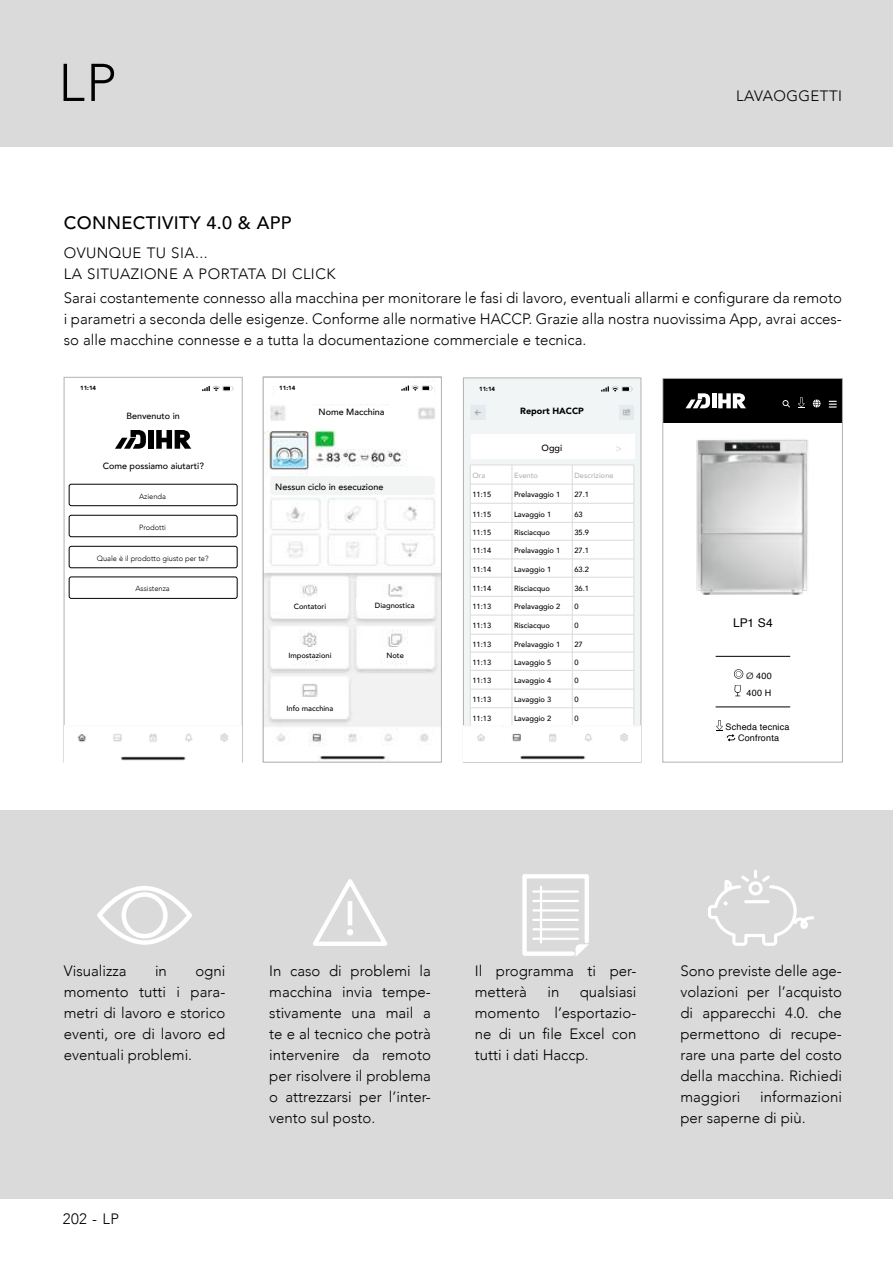
<style>
.page{position:relative;width:893px;height:1263px;background:#fff}
.page>*{position:absolute;margin:0;border:0;box-sizing:border-box;transform-origin:0 0}
.t1{font:300 52.5px "Avenir";color:#000}
.t2{font:500 18px "Avenir";letter-spacing:.02em;color:#000}
.t3{font:300 15px/21px "Avenir";color:#000;text-align:justify}
.t4{font:300 15px/21px "Avenir";letter-spacing:.03em;color:#000}
.t5{font:12px "Helvetica";color:#000}
.t6{font:300 10.5px "Avenir";color:#c6c6c6}
.t7{font:500 9px "Avenir";color:#000}
.t8{font:9px/17.7px "Helvetica";letter-spacing:.025em;color:#000}
.t9{font:900 9px "Avenir";color:#000}
.t10{font:500 7.5px "Avenir";color:#000}
.t11{font:300 7.5px "Avenir";color:#000}
.t12{font:500 7.5px "Avenir";color:#b3b2b2}
.t13{font:900 6px "Avenir";color:#000}
.s1{font-family:"Avenir"}
</style>
<div class="page">
<div style="left:0;top:0;width:893px;height:147px;background:#dadada"></div>
<div style="left:0;top:810px;width:893px;height:389px;background:#dadada"></div>
<div style="left:663px;top:379px;width:179px;height:44px;background:#000"></div>
<hr style="left:712px;top:393px;width:4px;height:15px;background:#fff">
<svg style="left:718px;top:393px;width:28px;height:15px"></svg>
<svg style="left:685px;top:393px;width:25px;height:15px"></svg>
<svg style="left:782px;top:400px;width:8px;height:7px"></svg>
<svg style="left:798px;top:397px;width:7px;height:11px"></svg>
<svg style="left:813px;top:399px;width:8px;height:9px"></svg>
<svg style="left:829px;top:401px;width:8px;height:7px"></svg>
<img style="left:696px;top:439px;width:112px;height:155px">
<hr style="left:716px;top:656px;width:74px;height:1px;background:#000">
<svg style="left:734px;top:669px;width:9px;height:10px"></svg>
<svg style="left:734px;top:685px;width:7px;height:11px"></svg>
<hr style="left:716px;top:707px;width:74px;height:1px;background:#000">
<svg style="left:716px;top:720px;width:19px;height:21px"></svg>
<div style="left:662px;top:378px;width:181px;height:384px;border:1px solid #b3b2b2"></div>
<svg style="left:63px;top:377px;width:180px;height:386px"></svg>
<div style="left:148px;top:430px;width:6px;height:19px;background:#000"></div>
<svg style="left:156px;top:430px;width:35px;height:19px"></svg>
<svg style="left:115px;top:430px;width:31px;height:19px"></svg>
<div style="left:69px;top:484px;width:168px;height:22px;border:1px solid #000;border-radius:2px"></div>
<div style="left:69px;top:515px;width:168px;height:22px;border:1px solid #000;border-radius:2px"></div>
<div style="left:69px;top:546px;width:168px;height:22px;border:1px solid #000;border-radius:2px"></div>
<div style="left:69px;top:577px;width:168px;height:22px;border:1px solid #000;border-radius:2px"></div>
<img style="left:64px;top:726px;width:178px;height:36px">
<svg style="left:202px;top:386px;width:32px;height:5px"></svg>
<svg style="left:263px;top:377px;width:179px;height:386px"></svg>
<div style="left:287px;top:406px;width:129px;height:15px;background:#fff"></div>
<div style="left:275px;top:379px;width:25px;height:15px;background:#fff"></div>
<div style="left:271px;top:476px;width:163px;height:19px;background:#f1f4f3;border-radius:2px"></div>
<div style="left:399px;top:382px;width:35px;height:15px;background:#fff"></div>
<svg style="left:401px;top:385px;width:32px;height:6px"></svg>
<div style="left:272px;top:599px;width:76px;height:12px;background:#fff"></div>
<div style="left:272px;top:648px;width:76px;height:12px;background:#fff"></div>
<div style="left:272px;top:698px;width:76px;height:18px;background:#fff"></div>
<div style="left:357px;top:648px;width:76px;height:12px;background:#fff"></div>
<div style="left:356px;top:598px;width:77px;height:13px;background:#fff"></div>
<div style="left:463px;top:378px;width:178px;height:384px;background:#f1f5f6;border:1px solid #b3b2b2"></div>
<div style="left:471px;top:434px;width:164px;height:24px;background:#fff"></div>
<svg style="left:601px;top:386px;width:32px;height:6px"></svg>
<svg style="left:470px;top:465px;width:165px;height:260px"></svg>
<img style="left:471px;top:405px;width:14px;height:15px">
<img style="left:619px;top:405px;width:15px;height:15px">
<img style="left:464px;top:725px;width:177px;height:37px">
<svg style="left:313px;top:879px;width:74px;height:67px"></svg>
<svg style="left:708px;top:871px;width:106px;height:75px"></svg>
<div style="left:97px;top:886px;width:95px;height:59px;border:4px solid #fff;border-radius:50%"></div>
<div style="left:122px;top:892px;width:46px;height:46px;border:4px solid #fff;border-radius:50%"></div>
<svg style="left:522px;top:874px;width:67px;height:83px"></svg>
<hr style="left:540px;top:887px;width:2px;height:55px;background:#fff">
<hr style="left:533px;top:890px;width:45px;height:3px;background:#fff">
<hr style="left:533px;top:900px;width:45px;height:2px;background:#fff">
<hr style="left:533px;top:909px;width:45px;height:2px;background:#fff">
<hr style="left:533px;top:919px;width:45px;height:2px;background:#fff">
<hr style="left:533px;top:928px;width:45px;height:2px;background:#fff">
<hr style="left:533px;top:938px;width:45px;height:2px;background:#fff">
<h1 class="t1" style="left:58px;top:52px;width:59px">LP</h1>
<p class="t4" style="left:736px;top:85px;width:107px">LAVAOGGETTI</p>
<p class="t2" style="left:64px;top:207px;width:229px">CONNECTIVITY 4.0 &amp; APP</p>
<p class="t4" style="left:64px;top:242px;width:273px">OVUNQUE TU SIA...<br>LA SITUAZIONE A PORTATA DI CLICK</p>
<p class="t3" style="left:64px;top:287px;width:780px">Sarai costantemente connesso alla macchina per monitorare le fasi di lavoro, eventuali allarmi e configurare da remoto i parametri a seconda delle esigenze. Conforme alle normative HACCP. Grazie alla nostra nuovissima App, avrai acces&shy;so alle macchine connesse e a tutta la documentazione commerciale e tecnica.</p>
<p class="t13" style="left:80px;top:383px;width:17px">11:14</p>
<p class="t7" style="left:126px;top:408px;width:55px">Benvenuto in</p>
<p class="t7" style="left:103px;top:458px;width:103px">Come possiamo aiutarti?</p>
<p class="t11" style="left:139px;top:492px;width:28px">Azienda</p>
<p class="t11" style="left:139px;top:523px;width:28px">Prodotti</p>
<p class="t11" style="left:97px;top:554px;width:113px">Quale è il prodotto giusto per te?</p>
<p class="t11" style="left:135px;top:584px;width:36px">Assistenza</p>
<p class="t13" style="left:279px;top:383px;width:17px">11:14</p>
<p class="t7" style="left:318px;top:404px;width:68px">Nome Macchina</p>
<p class="t7" style="left:275px;top:479px;width:110px">Nessun ciclo in esecuzione</p>
<p class="t10" style="left:294px;top:599px;width:34px">Contatori</p>
<p class="t10" style="left:288px;top:649px;width:45px">Impostazioni</p>
<p class="t10" style="left:287px;top:701px;width:48px">Info macchina</p>
<p class="t10" style="left:375px;top:599px;width:41px">Diagnostica</p>
<p class="t10" style="left:386px;top:649px;width:19px">Note</p>
<p class="t13" style="left:479px;top:384px;width:17px">11:14</p>
<p class="t9" style="left:520px;top:403px;width:65px">Report HACCP</p>
<p class="t7" style="left:542px;top:440px;width:22px">Oggi</p>
<p class="t6" style="left:615px;top:442px;width:8px">&gt;</p>
<p class="t12" style="left:472px;top:469px;width:14px">Ora</p>
<p class="t12" style="left:514px;top:469px;width:25px">Evento</p>
<p class="t12" style="left:574px;top:469px;width:41px">Descrizione</p>
<p class="t10" style="left:472px;top:488px;width:20px">11:15</p>
<p class="t10" style="left:514px;top:488px;width:48px">Prelavaggio 1</p>
<p class="t10" style="left:574px;top:488px;width:16px">27.1</p>
<p class="t10" style="left:472px;top:507px;width:20px">11:15</p>
<p class="t10" style="left:514px;top:507px;width:39px">Lavaggio 1</p>
<p class="t10" style="left:574px;top:507px;width:10px">63</p>
<p class="t10" style="left:472px;top:526px;width:20px">11:15</p>
<p class="t10" style="left:514px;top:526px;width:37px">Risciacquo</p>
<p class="t10" style="left:574px;top:526px;width:16px">35.9</p>
<p class="t10" style="left:472px;top:544px;width:20px">11:14</p>
<p class="t10" style="left:514px;top:544px;width:48px">Prelavaggio 1</p>
<p class="t10" style="left:574px;top:544px;width:16px">27.1</p>
<p class="t10" style="left:472px;top:563px;width:20px">11:14</p>
<p class="t10" style="left:514px;top:563px;width:39px">Lavaggio 1</p>
<p class="t10" style="left:574px;top:563px;width:16px">63.2</p>
<p class="t10" style="left:472px;top:581px;width:20px">11:14</p>
<p class="t10" style="left:514px;top:581px;width:37px">Risciacquo</p>
<p class="t10" style="left:574px;top:581px;width:16px">36.1</p>
<p class="t10" style="left:472px;top:600px;width:20px">11:13</p>
<p class="t10" style="left:514px;top:600px;width:48px">Prelavaggio 2</p>
<p class="t10" style="left:574px;top:600px;width:6px">0</p>
<p class="t10" style="left:472px;top:619px;width:20px">11:13</p>
<p class="t10" style="left:514px;top:619px;width:37px">Risciacquo</p>
<p class="t10" style="left:574px;top:619px;width:6px">0</p>
<p class="t10" style="left:472px;top:638px;width:20px">11:13</p>
<p class="t10" style="left:514px;top:638px;width:48px">Prelavaggio 1</p>
<p class="t10" style="left:574px;top:638px;width:10px">27</p>
<p class="t10" style="left:472px;top:656px;width:20px">11:13</p>
<p class="t10" style="left:514px;top:656px;width:39px">Lavaggio 5</p>
<p class="t10" style="left:574px;top:656px;width:6px">0</p>
<p class="t10" style="left:472px;top:674px;width:20px">11:13</p>
<p class="t10" style="left:514px;top:674px;width:39px">Lavaggio 4</p>
<p class="t10" style="left:574px;top:674px;width:6px">0</p>
<p class="t10" style="left:472px;top:693px;width:20px">11:13</p>
<p class="t10" style="left:514px;top:693px;width:39px">Lavaggio 3</p>
<p class="t10" style="left:574px;top:693px;width:6px">0</p>
<p class="t10" style="left:472px;top:711px;width:20px">11:13</p>
<p class="t10" style="left:514px;top:711px;width:39px">Lavaggio 2</p>
<p class="t10" style="left:574px;top:711px;width:6px">0</p>
<p class="t5" style="left:733px;top:614px;width:41px">LP1 S4</p>
<p class="t8" style="left:746px;top:667px;width:27px"><span class="s1">Ø</span> 400<br>400 H</p>
<p class="t8" style="left:725px;top:722px;width:66px;line-height:10.8px;text-align:center">Scheda tecnica<br>Confronta</p>
<p class="t3" style="left:64px;top:960px;width:64px">Visualizza</p>
<p class="t3" style="left:155px;top:960px;width:13px">in</p>
<p class="t3" style="left:64px;top:960px;width:163px;text-indent:132px">ogni momento tutti i para&shy;metri di lavoro e storico eventi, ore di lavoro ed eventuali problemi.</p>
<p class="t3" style="left:475px;top:960px;width:163px">Il programma ti per&shy;metterà</p>
<p class="t3" style="left:269px;top:960px;width:163px">In caso di problemi la macchina invia tempe&shy;stivamente una mail a te e al tecnico che potrà intervenire da remoto per risolvere il problema o attrezzarsi per l’inter&shy;vento sul posto.</p>
<p class="t3" style="left:475px;top:981px;width:163px;text-indent:105px">qualsiasi momento l’esportazio&shy;ne di un file Excel con tutti i dati Haccp.</p>
<p class="t3" style="left:547px;top:981px;width:13px">in</p>
<p class="t3" style="left:63px;top:1208px;width:58px">202 - LP</p>
<p class="t3" style="left:680px;top:960px;width:163px">Sono previste delle age&shy;volazioni per l’acquisto di apparecchi 4.0. che permettono di recupe&shy;rare una parte del costo della macchina. Richiedi maggiori</p>
<p class="t3" style="left:680px;top:1086px;width:163px;text-indent:80px">informazioni per saperne di più.</p>
</div>
